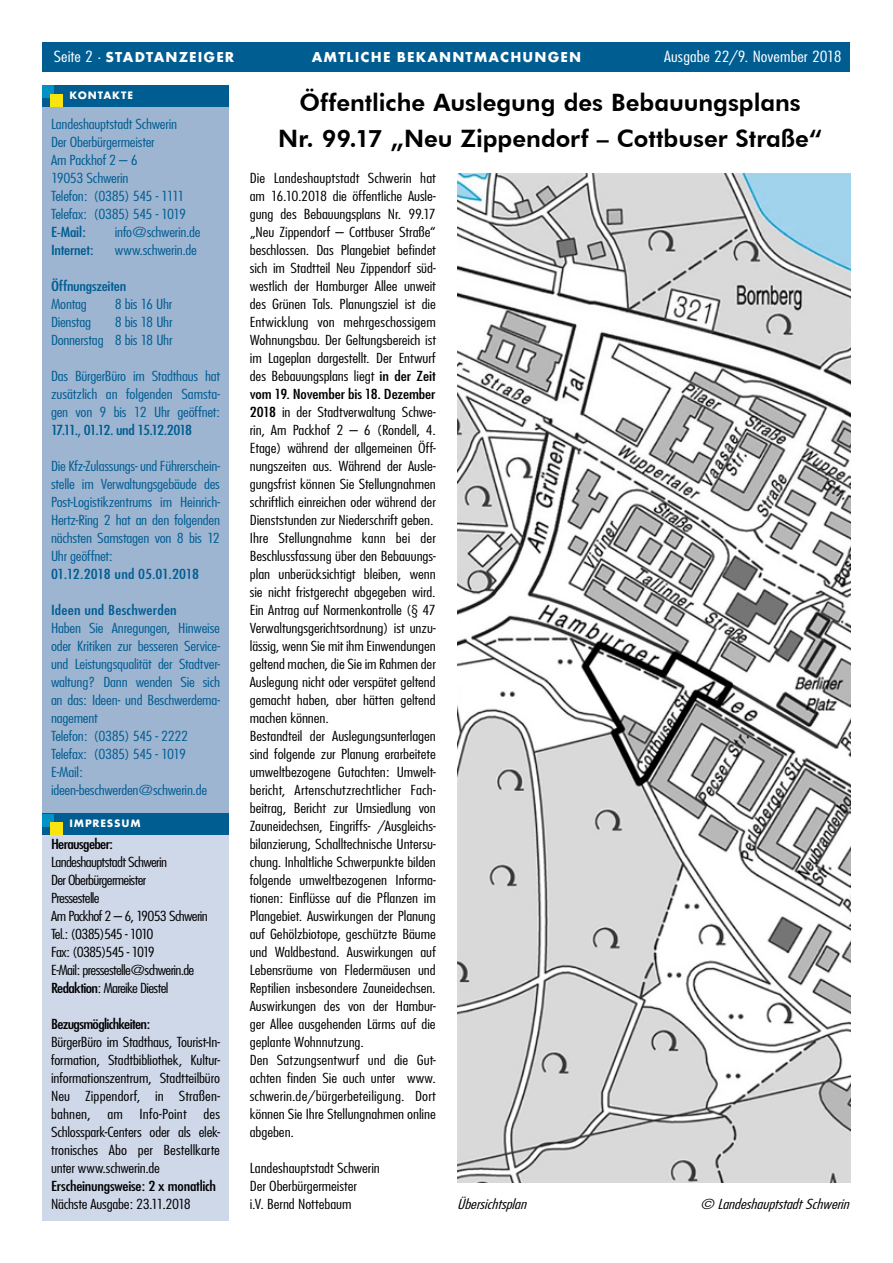
<style>
.page{position:relative;width:893px;height:1263px;background:#fff}
.page>*{position:absolute;margin:0;border:0;box-sizing:border-box;transform-origin:0 0}
.t1{font:800 24px/36px "Futura BT";color:#000;text-align:center}
.t2{font:700 15px "Futura TOT";letter-spacing:.075em;color:#fff}
.t3{font:300 condensed 15px "Futura";color:#fff;scale:1.25 1}
.t4{font:300 condensed 13.5px/18px "Futura";letter-spacing:-.005em;color:#000;scale:1.25 1}
.t5{font:300 condensed 13.5px/18px "Futura";letter-spacing:-.015em;color:#005d92;scale:1.25 1}
.t6{font:300 condensed 13.5px/18px "Futura";letter-spacing:-.04em;color:#000;scale:1.25 1}
.t7{font:condensed 13.5px "Futura";letter-spacing:-.015em;color:#005d92;scale:1.25 1}
.t8{font:italic 300 condensed 13.5px "Futura";color:#000;scale:1.25 1}
.t9{font:condensed 13.5px "Futura";letter-spacing:-.035em;color:#000;scale:1.25 1}
.t10{font:condensed 13.5px "Futura";letter-spacing:-.015em;color:#000;scale:1.25 1}
.t11{font:condensed 13.5px "Futura";letter-spacing:-.07em;color:#005d92;scale:1.25 1}
.t12{font:condensed 13.5px "Futura";letter-spacing:.01em;color:#005d92;scale:1.25 1}
.t13{font:700 11.25px "Futura TOT";letter-spacing:.075em;color:#fff}
.s1{font-family:"Futura";font-weight:300;font-stretch:condensed}
.s2{font-weight:400}
</style>
<div class="page">
<div style="left:43px;top:43px;width:807px;height:29px;background:#005d92"></div>
<div style="left:43px;top:104px;width:186px;height:709px;background:#9eb5d1"></div>
<div style="left:43px;top:831px;width:186px;height:389px;background:#cfd8e9"></div>
<div style="left:43px;top:85px;width:186px;height:21px;background:#005d92"></div>
<div style="left:43px;top:85px;width:11px;height:13px;background:#0091c7"></div>
<div style="left:51px;top:94px;width:12px;height:12px;background:#f8e40f"></div>
<div style="left:43px;top:813px;width:186px;height:22px;background:#005d92"></div>
<div style="left:43px;top:814px;width:11px;height:12px;background:#0091c7"></div>
<div style="left:51px;top:822px;width:12px;height:13px;background:#f8e40f"></div>
<img style="left:457px;top:173px;width:393px;height:1009px">
<p class="t3" style="left:53px;top:47px;width:145px">Ausgabe 22/9. November 2018</p>
<p class="t3" style="left:664px;top:47px;width:143px">Ausgabe 22/9. November 2018</p>
<p class="t2" style="left:54px;top:48px;width:182px"><span class="s1">Seite 2 ·</span> STADTANZEIGER</p>
<p class="t2" style="left:312px;top:48px;width:271px">AMTLICHE BEKANNTMACHUNGEN</p>
<p class="t2" style="left:662px;top:48px;width:183px">STADTANZEIGER <span class="s1">· Seite 2</span></p>
<p class="t13" style="left:70px;top:88px;width:65px">KONTAKTE</p>
<p class="t5" style="left:51px;top:115px;width:109px">Landeshauptstadt Schwerin<br>Der Oberbürgermeister<br>Am Packhof 2 – 6<br>19053 Schwerin<br>Telefon: (0385) 545 - 1111<br>Telefax: (0385) 545 - 1019</p>
<p class="t7" style="left:51px;top:224px;width:29px">E-Mail:</p>
<p class="t5" style="left:115px;top:223px;width:70px">info@schwerin.de</p>
<p class="t7" style="left:51px;top:242px;width:36px">Internet:</p>
<p class="t5" style="left:115px;top:241px;width:67px">www.schwerin.de</p>
<p class="t7" style="left:51px;top:278px;width:62px">Öffnungszeiten</p>
<p class="t5" style="left:51px;top:295px;width:30px">Montag</p>
<p class="t5" style="left:115px;top:295px;width:48px">8 bis 16 Uhr</p>
<p class="t5" style="left:51px;top:313px;width:34px">Dienstag</p>
<p class="t5" style="left:51px;top:313px;width:99px;text-align:right">8 bis 18 Uhr<br>Donnerstag 8 bis 18 Uhr</p>
<p class="t5" style="left:51px;top:367px;width:137px;text-align:justify">Das BürgerBüro im Stadthaus hat zusätzlich an folgenden Samsta&shy;gen von 9 bis 12 Uhr geöffnet:</p>
<p class="t11" style="left:51px;top:422px;width:114px">17.11., 01.12. und 15.12.2018</p>
<p class="t5" style="left:51px;top:457px;width:137px;text-align:justify">Die Kfz-Zulassungs- und Führerschein&shy;stelle im Verwaltungsgebäude des Post-Logistikzentrums im Heinrich-Hertz-Ring 2 hat an den folgenden nächsten Samstagen von 8 bis 12<br>Uhr geöffnet:</p>
<p class="t7" style="left:51px;top:566px;width:120px">01.12.2018 und 05.01.2018</p>
<p class="t12" style="left:51px;top:602px;width:102px">Ideen und Beschwerden</p>
<p class="t5" style="left:51px;top:619px;width:137px">Haben Sie Anregungen, Hinweise oder Kritiken zur besseren Service&shy;und Leistungsqualität der Stadtver&shy;waltung? Dann wenden Sie sich an das: Ideen- und Beschwerdema&shy;nagement<br>Telefon: (0385) 545 - 2222<br>Telefax: (0385) 545 - 1019<br>E-Mail: ideen-beschwerden@schwerin.de</p>
<p class="t13" style="left:70px;top:817px;width:73px">IMPRESSUM</p>
<p class="t9" style="left:51px;top:836px;width:51px">Herausgeber:</p>
<p class="t6" style="left:51px;top:853px;width:127px">Landeshauptstadt Schwerin<br>Der Oberbürgermeister<br>Pressestelle<br>Am Packhof 2 – 6, 19053 Schwerin<br>Tel.: (0385)545 - 1010<br>Fax: (0385)545 - 1019<br>E-Mail: pressestelle@schwerin.de<br><span class="s2">Redaktion</span>: Mareike Diestel</p>
<p class="t9" style="left:51px;top:1016px;width:81px">Bezugsmöglichkeiten:</p>
<p class="t4" style="left:51px;top:1033px;width:137px;text-align:justify">BürgerBüro im Stadthaus, Tourist-In&shy;formation, Stadtbibliothek, Kultur&shy;informationszentrum, Stadtteilbüro Neu Zippendorf, in Straßen&shy;bahnen, am Info-Point des Schlosspark-Centers oder als elek&shy;tronisches Abo per Bestellkarte unter www.schwerin.de</p>
<p class="t10" style="left:51px;top:1178px;width:134px">Erscheinungsweise: 2 x monatlich</p>
<p class="t4" style="left:51px;top:1195px;width:113px">Nächste Ausgabe: 23.11.2018</p>
<h1 class="t1" style="left:278px;top:85px;width:545px">Öffentliche Auslegung des Bebauungsplans<br>Nr. 99.17 „Neu Zippendorf – Cottbuser Straße“</h1>
<p class="t4" style="left:250px;top:169px;width:150px">Die Landeshauptstadt Schwerin hat am 16.10.2018 die öffentliche Ausle&shy;gung des Bebauungsplans Nr. 99.17 „Neu Zippendorf – Cottbuser Straße“ beschlossen. Das Plangebiet befindet sich im Stadtteil Neu Zippendorf süd&shy;westlich der Hamburger Allee unweit des Grünen Tals. Planungsziel ist die Entwicklung von mehrgeschossigem Wohnungsbau. Der Geltungsbereich ist im Lageplan dargestellt. Der Entwurf des Bebauungsplans liegt <span class="s2">in der Zeit vom 19. November bis 18. Dezember 2018</span> in der Stadtverwaltung Schwe&shy;rin, Am Packhof 2 – 6 (Rondell, 4.<br>Etage) während der allgemeinen Öff&shy;nungszeiten aus. Während der Ausle&shy;gungsfrist können Sie Stellungnahmen schriftlich einreichen oder während der Dienststunden zur Niederschrift geben.<br>Ihre Stellungnahme kann bei der Beschlussfassung über den Bebauungs&shy;plan unberücksichtigt bleiben, wenn sie nicht fristgerecht abgegeben wird.<br>Ein Antrag auf Normenkontrolle (§ 47<br>Verwaltungsgerichtsordnung) ist unzu&shy;lässig, wenn Sie mit ihm Einwendungen geltend machen, die Sie im Rahmen der Auslegung nicht oder verspätet geltend gemacht haben, aber hätten geltend machen können.<br>Bestandteil der Auslegungsunterlagen sind folgende zur Planung erarbeitete umweltbezogene Gutachten: Umwelt&shy;bericht, Artenschutzrechtlicher Fach&shy;beitrag, Bericht zur Umsiedlung von Zauneidechsen, Eingriffs- /Ausgleichs&shy;bilanzierung, Schalltechnische Untersu&shy;chung. Inhaltliche Schwerpunkte bilden folgende umweltbezogenen Informa&shy;tionen: Einflüsse auf die Pflanzen im Plangebiet. Auswirkungen der Planung auf Gehölzbiotope, geschützte Bäume und Waldbestand. Auswirkungen auf Lebensräume von Fledermäusen und Reptilien insbesondere Zauneidechsen.<br>Auswirkungen des von der Hambur&shy;ger Allee ausgehenden Lärms auf die geplante Wohnnutzung.<br>Den Satzungsentwurf und die Gut&shy;achten finden Sie auch unter www. schwerin.de/bürgerbeteiligung. Dort können Sie Ihre Stellungnahmen online abgeben.</p>
<p class="t4" style="left:250px;top:1159px;width:106px">Landeshauptstadt Schwerin<br>Der Oberbürgermeister<br>i.V. Bernd Nottebaum</p>
<p class="t8" style="left:457px;top:1196px;width:60px">Übersichtsplan</p>
<p class="t8" style="left:700px;top:1196px;width:124px">© LandeshauptstadtSchwerin</p>
</div>
